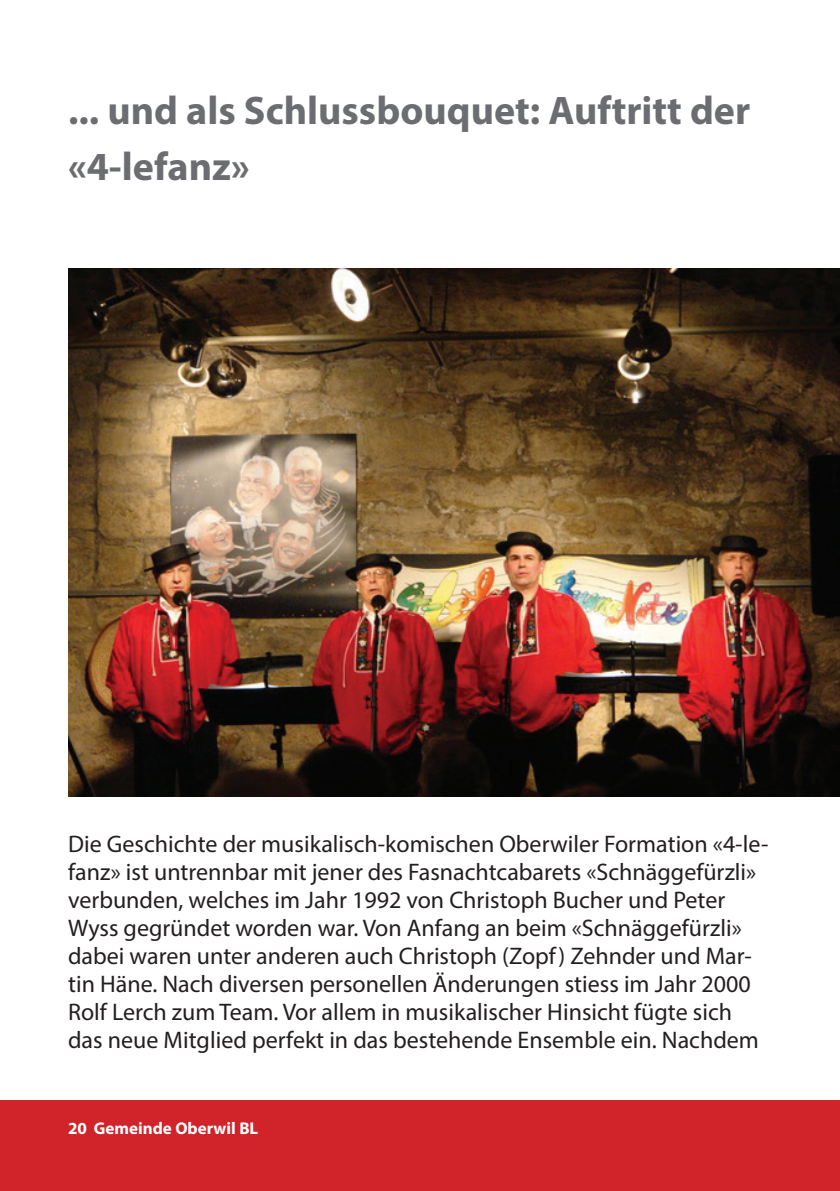
<style>
.page{position:relative;width:840px;height:1191px;background:#fff}
.page>*{position:absolute;margin:0;border:0;box-sizing:border-box;transform-origin:0 0}
.t1{font:700 40px/56px "Myriad Pro";color:#6c6d70}
.t2{font:24px/28px "Myriad Pro";color:#231f20}
.t3{font:700 17px "Myriad Pro";color:#fff}
</style>
<div class="page">
<div style="left:0;top:1100px;width:839px;height:91px;background:#d1232a"></div>
<img style="left:68px;top:268px;width:771px;height:528px">
<h1 class="t1" style="left:68px;top:81px;width:683px">... und als Schlussbouquet: Auftritt der «4-lefanz»</h1>
<p class="t2" style="left:68px;top:830px;width:701px">Die Geschichte der musikalisch-komischen Oberwiler Formation «4-le&shy;fanz» ist untrennbar mit jener des Fasnachtcabarets «Schnäggefürzli» verbunden, welches im Jahr 1992 von Christoph Bucher und Peter Wyss gegründet worden war. Von Anfang an beim «Schnäggefürzli» dabei waren unter anderen auch Christoph (Zopf) Zehnder und Mar&shy;tin Häne. Nach diversen personellen Änderungen stiess im Jahr 2000<br>Rolf Lerch zum Team. Vor allem in musikalischer Hinsicht fügte sich das neue Mitglied perfekt in das bestehende Ensemble ein. Nachdem</p>
<p class="t3" style="left:68px;top:1117px;width:191px">20 Gemeinde Oberwil BL</p>
</div>
